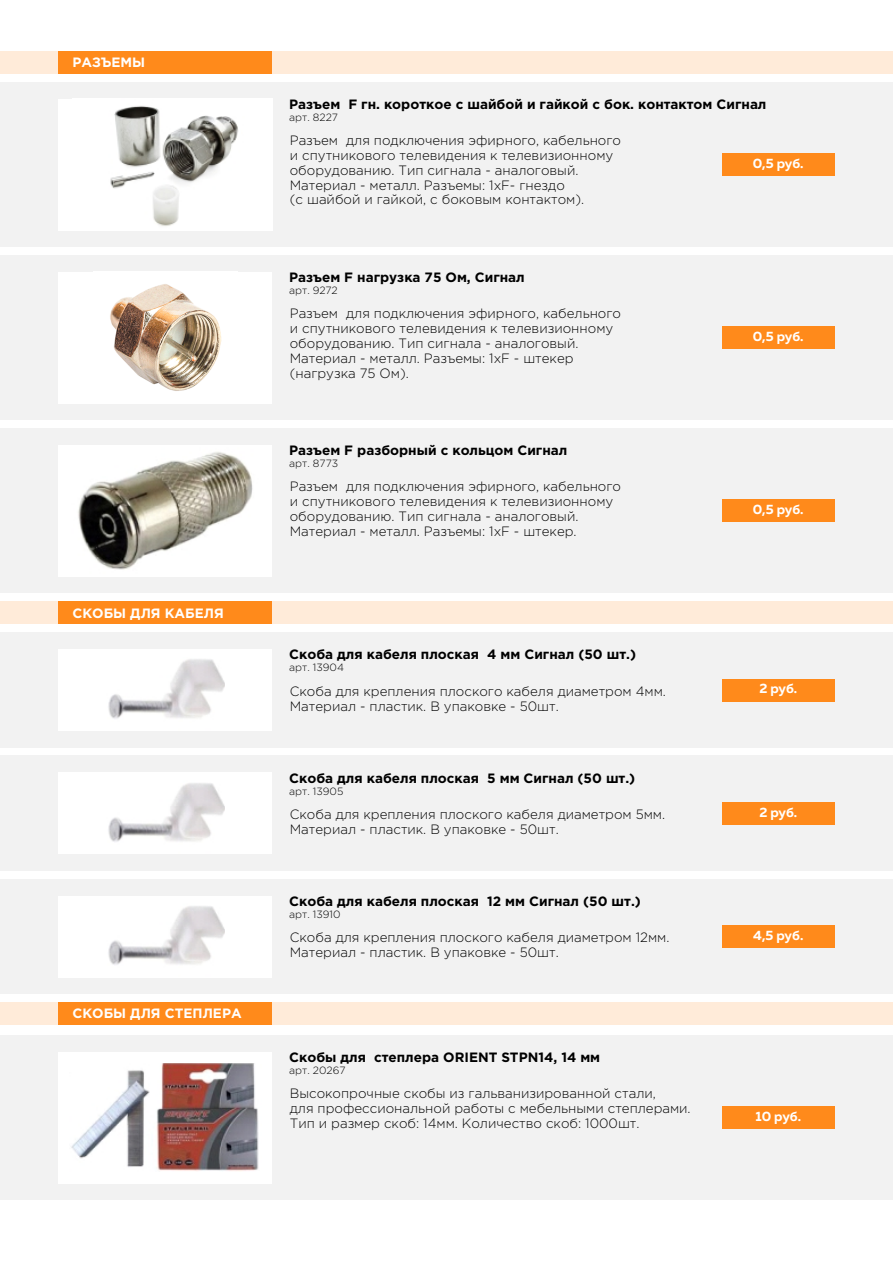
<style>
.page{position:relative;width:893px;height:1263px;background:#fff}
.page>*{position:absolute;margin:0;border:0;box-sizing:border-box;transform-origin:0 0}
.t1{font:300 13.5px/14.9px "Gotham Pro";color:#000}
.t2{font:700 13.5px "Gotham Pro";color:#000}
.t3{font:700 13.5px "Muller";color:#fff}
.t4{font:700 13.5px "Gotham Pro";color:#fff}
.t5{font:300 10.5px "Gotham Pro";color:#000}
</style>
<div class="page">
<div style="left:0;top:601px;width:893px;height:23px;background:#ffebd9"></div>
<div style="left:59px;top:601px;width:213px;height:23px;background:#ff8a1b"></div>
<div style="left:0;top:632px;width:893px;height:116px;background:#f2f2f2"></div>
<div style="left:722px;top:679px;width:113px;height:22px;background:#ff8a1b"></div>
<div style="left:59px;top:649px;width:213px;height:81px;background:#fff"></div>
<img style="left:108px;top:659px;width:116px;height:60px">
<div style="left:0;top:756px;width:893px;height:115px;background:#f2f2f2"></div>
<div style="left:722px;top:802px;width:113px;height:23px;background:#ff8a1b"></div>
<div style="left:59px;top:773px;width:213px;height:81px;background:#fff"></div>
<img style="left:108px;top:783px;width:116px;height:59px">
<div style="left:0;top:879px;width:893px;height:114px;background:#f2f2f2"></div>
<div style="left:722px;top:925px;width:113px;height:23px;background:#ff8a1b"></div>
<div style="left:59px;top:896px;width:213px;height:81px;background:#fff"></div>
<img style="left:108px;top:906px;width:116px;height:59px">
<div style="left:0;top:1002px;width:893px;height:23px;background:#ffebd9"></div>
<div style="left:59px;top:1002px;width:213px;height:23px;background:#ff8a1b"></div>
<div style="left:0;top:1035px;width:893px;height:165px;background:#f2f2f2"></div>
<div style="left:722px;top:1106px;width:113px;height:23px;background:#ff8a1b"></div>
<div style="left:59px;top:1052px;width:213px;height:131px;background:#fff"></div>
<img style="left:71px;top:1063px;width:188px;height:108px">
<div style="left:0;top:51px;width:893px;height:23px;background:#ffebd9"></div>
<div style="left:59px;top:51px;width:213px;height:23px;background:#ff8a1b"></div>
<div style="left:0;top:82px;width:893px;height:165px;background:#f2f2f2"></div>
<div style="left:722px;top:153px;width:113px;height:23px;background:#ff8a1b"></div>
<div style="left:59px;top:99px;width:213px;height:131px;background:#fff"></div>
<img style="left:110px;top:106px;width:128px;height:120px">
<div style="left:0;top:255px;width:893px;height:165px;background:#f2f2f2"></div>
<div style="left:722px;top:326px;width:113px;height:23px;background:#ff8a1b"></div>
<div style="left:59px;top:272px;width:213px;height:131px;background:#fff"></div>
<img style="left:110px;top:284px;width:112px;height:107px">
<div style="left:0;top:428px;width:893px;height:165px;background:#f2f2f2"></div>
<div style="left:722px;top:499px;width:113px;height:23px;background:#ff8a1b"></div>
<div style="left:59px;top:445px;width:213px;height:132px;background:#fff"></div>
<img style="left:78px;top:452px;width:175px;height:118px">
<p class="t4" style="left:72px;top:57px;width:74px">РАЗЪЕМЫ</p>
<p class="t4" style="left:72px;top:608px;width:153px">СКОБЫ ДЛЯ КАБЕЛЯ</p>
<p class="t4" style="left:72px;top:1008px;width:171px">СКОБЫ ДЛЯ СТЕПЛЕРА</p>
<p class="t2" style="left:289px;top:99px;width:479px">Разъем F гн. короткое с шайбой и гайкой с бок. контактом Сигнал</p>
<p class="t5" style="left:289px;top:113px;width:50px">арт. 8227</p>
<p class="t1" style="left:290px;top:134px;width:333px">Разъем для подключения эфирного, кабельного и спутникового телевидения к телевизионному оборудованию. Тип сигнала - аналоговый.<br>Материал - металл. Разъемы: 1хF- гнездо<br>(с шайбой и гайкой, с боковым контактом).</p>
<p class="t3" style="left:753px;top:157px;width:52px">0,5 руб.</p>
<p class="t2" style="left:289px;top:272px;width:237px">Разъем F нагрузка 75 Ом, Сигнал</p>
<p class="t5" style="left:289px;top:286px;width:50px">арт. 9272</p>
<p class="t1" style="left:290px;top:307px;width:333px">Разъем для подключения эфирного, кабельного и спутникового телевидения к телевизионному оборудованию. Тип сигнала - аналоговый.<br>Материал - металл. Разъемы: 1хF - штекер (нагрузка 75 Ом).</p>
<p class="t2" style="left:289px;top:445px;width:280px">Разъем F разборный с кольцом Сигнал</p>
<p class="t5" style="left:289px;top:459px;width:51px">арт. 8773</p>
<p class="t1" style="left:290px;top:480px;width:333px">Разъем для подключения эфирного, кабельного и спутникового телевидения к телевизионному оборудованию. Тип сигнала - аналоговый.<br>Материал - металл. Разъемы: 1хF - штекер.</p>
<p class="t3" style="left:753px;top:330px;width:52px">0,5 руб.</p>
<p class="t3" style="left:753px;top:503px;width:52px">0,5 руб.</p>
<p class="t2" style="left:289px;top:649px;width:348px">Скоба для кабеля плоская 4 мм Сигнал (50 шт.)</p>
<p class="t5" style="left:289px;top:664px;width:56px">арт. 13904</p>
<p class="t1" style="left:290px;top:684px;width:378px">Скоба для крепления плоского кабеля диаметром 4мм.<br>Материал - пластик. В упаковке - 50шт.</p>
<p class="t3" style="left:759px;top:683px;width:39px">2 руб.</p>
<p class="t2" style="left:289px;top:773px;width:348px">Скоба для кабеля плоская 5 мм Сигнал (50 шт.)</p>
<p class="t5" style="left:289px;top:787px;width:56px">арт. 13905</p>
<p class="t1" style="left:290px;top:808px;width:377px">Скоба для крепления плоского кабеля диаметром 5мм.<br>Материал - пластик. В упаковке - 50шт.</p>
<p class="t3" style="left:759px;top:806px;width:39px">2 руб.</p>
<p class="t2" style="left:289px;top:896px;width:353px">Скоба для кабеля плоская 12 мм Сигнал (50 шт.)</p>
<p class="t5" style="left:289px;top:910px;width:53px">арт. 13910</p>
<p class="t1" style="left:290px;top:931px;width:381px">Скоба для крепления плоского кабеля диаметром 12мм.<br>Материал - пластик. В упаковке - 50шт.</p>
<p class="t3" style="left:753px;top:929px;width:52px">4,5 руб.</p>
<p class="t2" style="left:289px;top:1052px;width:313px">Скобы для степлера ORIENT STPN14, 14 мм</p>
<p class="t5" style="left:289px;top:1066px;width:58px">арт. 20267</p>
<p class="t1" style="left:290px;top:1087px;width:402px">Высокопрочные скобы из гальванизированной стали,<br>для профессиональной работы с мебельными степлерами.<br>Тип и размер скоб: 14мм. Количество скоб: 1000шт.</p>
<p class="t3" style="left:755px;top:1110px;width:47px">10 руб.</p>
</div>
